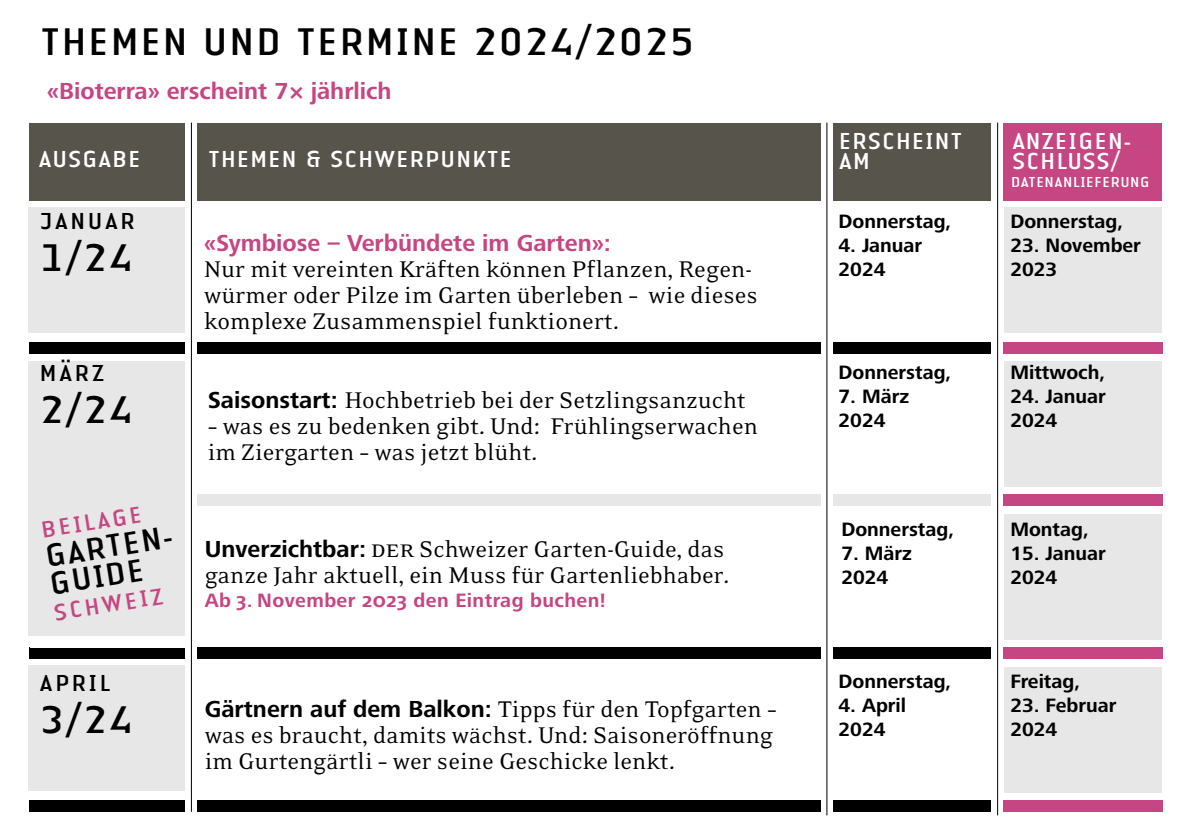
<style>
.page{position:relative;width:1191px;height:840px;background:#fff}
.page>*{position:absolute;margin:0;border:0;box-sizing:border-box;transform-origin:0 0}
.t1{font:40px "Authentic Sans Pro";color:#000}
.t2{font:32.8px/28.2px "Authentic Sans Pro";color:#000}
.t3{font:26px/26px "Eidetic Neo OT";color:#000}
.t4{font:700 24px "Frutiger Next Pro";color:#c54682}
.t5{font:24px/20px "Authentic Sans Pro";color:#fff}
.t6{font:24px "Authentic Sans Pro";letter-spacing:.06em;color:#000}
.t7{font:24px "Authentic Sans Pro";color:#c54682}
.t8{font:700 20px/24px "Frutiger Next Pro";color:#000}
.t9{font:700 20px "Frutiger Next Pro";letter-spacing:.02em;color:#c54682}
.t10{font:15px "Authentic Sans Pro";letter-spacing:-.005em;color:#fff}
.s1{font-family:"Frutiger Next Pro";font-weight:700;font-size:24px}
</style>
<div class="page">
<div style="left:180px;top:494px;width:817px;height:12px;background:#e7e7e7"></div>
<div style="left:28px;top:207px;width:158px;height:126px;background:#e7e7e7"></div>
<div style="left:1004px;top:207px;width:157px;height:126px;background:#e7e7e7"></div>
<div style="left:1004px;top:361px;width:157px;height:125px;background:#e7e7e7"></div>
<div style="left:1004px;top:514px;width:157px;height:125px;background:#e7e7e7"></div>
<div style="left:1004px;top:666px;width:157px;height:125px;background:#e7e7e7"></div>
<div style="left:28px;top:665px;width:158px;height:125px;background:#e7e7e7"></div>
<div style="left:28px;top:361px;width:158px;height:275px;background:#e7e7e7"></div>
<div style="left:197px;top:122px;width:801px;height:78px;background:#57544b"></div>
<div style="left:991px;top:122px;width:170px;height:78px;background:#c54682"></div>
<div style="left:29px;top:122px;width:157px;height:78px;background:#57544b"></div>
<div style="left:29px;top:342px;width:157px;height:11px;background:#000"></div>
<div style="left:29px;top:647px;width:157px;height:11px;background:#000"></div>
<div style="left:29px;top:800px;width:157px;height:11px;background:#000"></div>
<div style="left:184px;top:342px;width:813px;height:11px;background:#000"></div>
<div style="left:191px;top:647px;width:812px;height:11px;background:#000"></div>
<div style="left:184px;top:800px;width:950px;height:11px;background:#000"></div>
<div style="left:821px;top:106px;width:11px;height:733px;background:#fff"></div>
<div style="left:991px;top:106px;width:12px;height:733px;background:#fff"></div>
<hr style="left:826px;top:122px;width:1px;height:692px;background:#000">
<hr style="left:997px;top:122px;width:1px;height:692px;background:#000">
<div style="left:1003px;top:342px;width:159px;height:11px;background:#c54682"></div>
<div style="left:1003px;top:494px;width:159px;height:12px;background:#c54682"></div>
<div style="left:1003px;top:647px;width:159px;height:11px;background:#c54682"></div>
<div style="left:1003px;top:800px;width:159px;height:11px;background:#c54682"></div>
<div style="left:186px;top:118px;width:11px;height:709px;background:#fff"></div>
<hr style="left:191px;top:122px;width:1px;height:689px;background:#000">
<h1 class="t1" style="left:40px;top:16px;width:656px">THEMEN UND TERMINE 2024/2025</h1>
<p class="t4" style="left:47px;top:78px;width:346px">«Bioterra» erscheint 7× jährlich</p>
<p class="t5" style="left:38px;top:148px;width:105px">AUSGABE</p>
<p class="t5" style="left:208px;top:148px;width:306px">THEMEN &amp; SCHWERPUNKTE</p>
<p class="t6" style="left:39px;top:206px;width:98px">JANUAR</p>
<h1 class="t1" style="left:39px;top:232px;width:96px">1/24</h1>
<p class="t6" style="left:39px;top:357px;width:67px">MÄRZ</p>
<h1 class="t1" style="left:39px;top:384px;width:96px">2/24</h1>
<p class="t7" style="left:39px;top:514px;width:104px;rotate:-9deg">BEILAGE</p>
<p class="t2" style="left:42px;top:541px;width:137px;rotate:-9deg">GARTEN-<br>GUIDE</p>
<p class="t7" style="left:51px;top:597px;width:113px;rotate:-9deg">SCHWEIZ</p>
<p class="t6" style="left:39px;top:667px;width:73px">APRIL</p>
<h1 class="t1" style="left:39px;top:693px;width:96px">3/24</h1>
<p class="t4" style="left:204px;top:229px;width:408px">«Symbiose – Verbündete im Garten»:</p>
<p class="t3" style="left:204px;top:257px;width:555px">Nur mit vereinten Kräften können Pflanzen, Regen&shy;würmer oder Pilze im Garten überleben – wie dieses komplexe Zusammenspiel funktionert.</p>
<p class="t3" style="left:208px;top:387px;width:540px"><span class="s1">Saisonstart:</span> Hochbetrieb bei der Setzlingsanzucht</p>
<p class="t3" style="left:208px;top:413px;width:552px">– was es zu bedenken gibt. Und: Frühlingserwachen im Ziergarten – was jetzt blüht.</p>
<p class="t3" style="left:205px;top:537px;width:526px"><span class="s1">Unverzichtbar:</span> DER Schweizer Garten-Guide, das ganze Jahr aktuell, ein Muss für Gartenliebhaber.</p>
<p class="t9" style="left:205px;top:589px;width:402px">Ab 3. November 2023 den Eintrag buchen!</p>
<p class="t3" style="left:205px;top:696px;width:573px"><span class="s1">Gärtnern auf dem Balkon:</span> Tipps für den Topfgarten – was es braucht, damits wächst. Und: Saisoneröffnung im Gurtengärtli – wer seine Geschicke lenkt.</p>
<p class="t5" style="left:838px;top:130px;width:126px">ERSCHEINT<br>AM</p>
<p class="t5" style="left:1011px;top:130px;width:121px">ANZEIGEN-<br>SCHLUSS/</p>
<p class="t8" style="left:838px;top:209px;width:114px">Donnerstag,</p>
<p class="t8" style="left:838px;top:233px;width:85px">4. Januar<br>2024</p>
<p class="t8" style="left:838px;top:360px;width:114px">Donnerstag,</p>
<p class="t8" style="left:838px;top:384px;width:72px">7. März<br>2024</p>
<p class="t8" style="left:841px;top:517px;width:114px">Donnerstag,</p>
<p class="t8" style="left:841px;top:541px;width:72px">7. März<br>2024</p>
<p class="t8" style="left:838px;top:668px;width:114px">Donnerstag,</p>
<p class="t8" style="left:838px;top:692px;width:69px">4. April<br>2024</p>
<p class="t10" style="left:1010px;top:172px;width:141px">DATENANLIEFERUNG</p>
<p class="t8" style="left:1010px;top:209px;width:114px">Donnerstag,</p>
<p class="t8" style="left:1010px;top:233px;width:132px">23. November<br>2023</p>
<p class="t8" style="left:1010px;top:360px;width:97px">Mittwoch,</p>
<p class="t8" style="left:1010px;top:384px;width:97px">24. Januar<br>2024</p>
<p class="t8" style="left:1010px;top:517px;width:80px">Montag,</p>
<p class="t8" style="left:1010px;top:541px;width:97px">15. Januar<br>2024</p>
<p class="t8" style="left:1010px;top:668px;width:71px">Freitag,</p>
<p class="t8" style="left:1010px;top:692px;width:108px">23. Februar<br>2024</p>
</div>
